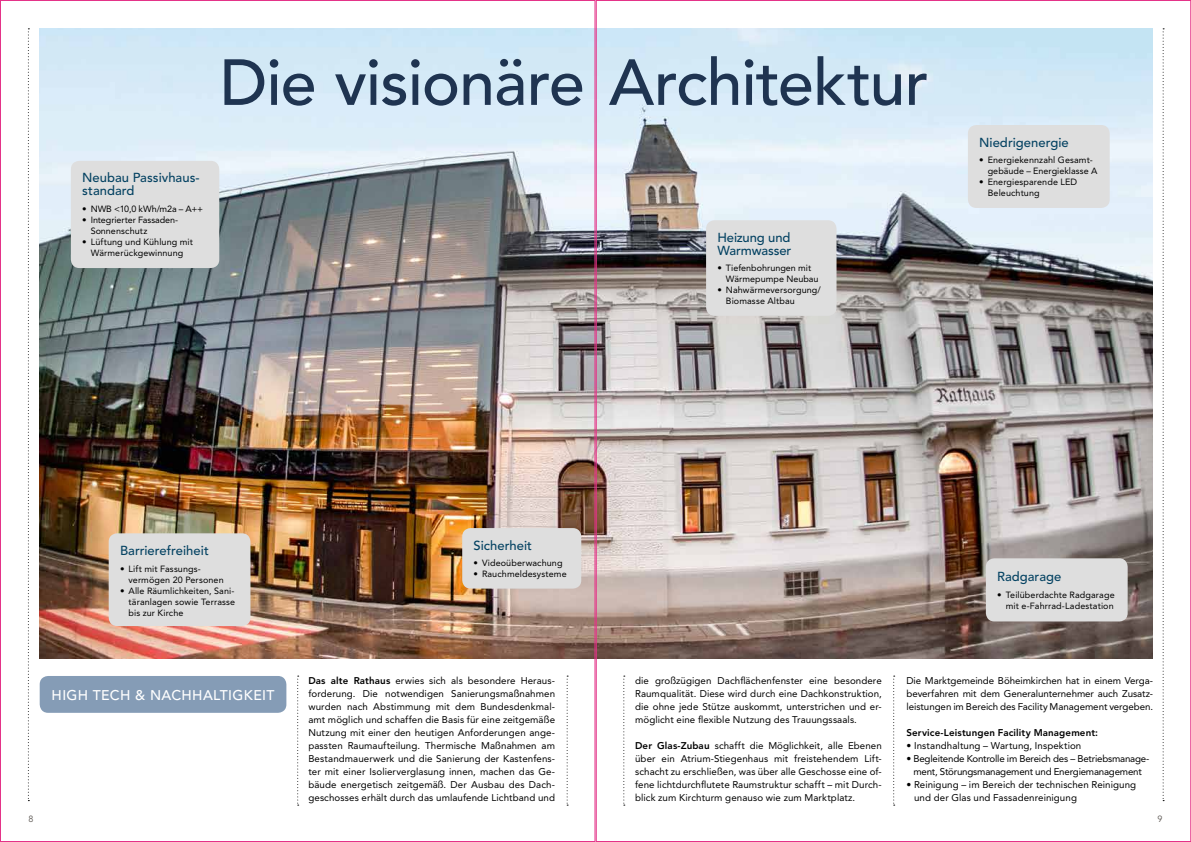
<style>
.page{position:relative;width:1191px;height:842px;background:#fff}
.page>*{position:absolute;margin:0;border:0;box-sizing:border-box;transform-origin:0 0}
.t1{font:500 64.4px "Avenir";letter-spacing:-.015em;color:#1f3451}
.t2{font:500 14px "Avenir";letter-spacing:.025em;color:#fff}
.t3{font:500 13px/13px "Avenir";color:#044262}
.t4{font:9.8px/13px "Avenir";letter-spacing:.005em;color:#000;text-align:justify}
.t5{font:9.8px/13px "Avenir";letter-spacing:-.02em;color:#000;text-align:center}
.t6{font:800 9.8px "Avenir";letter-spacing:.015em;color:#000}
.t7{font:9px/11px "Avenir";letter-spacing:.01em;color:#000}
.t8{font:9px "Avenir";letter-spacing:-.01em;color:#000}
.t9{font:9px "Avenir";color:#59544f}
.s1{font-weight:800}
</style>
<div class="page">
<img style="left:40px;top:28px;width:1112px;height:630px">
<svg style="left:1162px;top:28px;width:2px;height:773px"></svg>
<svg style="left:28px;top:28px;width:1px;height:773px"></svg>
<svg style="left:566px;top:676px;width:2px;height:130px"></svg>
<svg style="left:623px;top:676px;width:2px;height:130px"></svg>
<svg style="left:893px;top:676px;width:1px;height:130px"></svg>
<svg style="left:297px;top:676px;width:2px;height:130px"></svg>
<div style="left:968px;top:125px;width:141px;height:83px;background:#dedede;border-radius:9px"></div>
<div style="left:706px;top:220px;width:130px;height:96px;background:#dedede;border-radius:9px"></div>
<div style="left:71px;top:161px;width:148px;height:107px;background:#dedede;border-radius:9px"></div>
<div style="left:462px;top:528px;width:119px;height:61px;background:#dedede;border-radius:9px"></div>
<div style="left:109px;top:533px;width:141px;height:93px;background:#dedede;border-radius:9px"></div>
<div style="left:986px;top:558px;width:141px;height:63px;background:#dedede;border-radius:9px"></div>
<div style="left:40px;top:676px;width:246px;height:37px;background:#859cb6;border-radius:9px"></div>
<h1 class="t1" style="left:220px;top:45px;width:710px">Die visionäre Architektur</h1>
<h3 class="t3" style="left:82px;top:172px;width:119px">Neubau Passivhaus&shy;standard</h3>
<p class="t8" style="left:82px;top:204px;width:122px">• NWB &lt;10,0 kWh/m2a – A++</p>
<p class="t7" style="left:91px;top:214px;width:89px;text-indent:-8px">• Integrierter Fassaden-<br>Sonnenschutz</p>
<p class="t7" style="left:82px;top:236px;width:112px;text-align:center">• Lüftung und Kühlung mit<br>Wärmerückgewinnung</p>
<h3 class="t3" style="left:717px;top:231px;width:76px">Heizung und<br>Warmwasser</h3>
<p class="t7" style="left:726px;top:263px;width:94px;text-indent:-9px">• Tiefenbohrungen mit<br>Wärmepumpe Neubau</p>
<p class="t7" style="left:726px;top:285px;width:97px;text-indent:-9px">• Nahwärmeversorgung/<br>Biomasse Altbau</p>
<h3 class="t3" style="left:979px;top:136px;width:91px">Niedrigenergie</h3>
<p class="t7" style="left:987px;top:155px;width:111px;text-indent:-9px">• Energiekennzahl Gesamt&shy;gebäude – Energieklasse A</p>
<p class="t7" style="left:987px;top:177px;width:91px;text-indent:-9px">• Energiesparende LED<br>Beleuchtung</p>
<h3 class="t3" style="left:120px;top:544px;width:90px">Barrierefreiheit</h3>
<p class="t7" style="left:129px;top:563px;width:97px;text-indent:-9px">• Lift mit Fassungs&shy;vermögen 20 Personen</p>
<p class="t7" style="left:129px;top:585px;width:108px;text-align:justify;text-indent:-9px">• Alle Räumlichkeiten, Sani&shy;täranlagen sowie Terrasse bis zur Kirche</p>
<h3 class="t3" style="left:473px;top:539px;width:60px">Sicherheit</h3>
<p class="t7" style="left:473px;top:558px;width:91px">• Videoüberwachung</p>
<p class="t7" style="left:473px;top:569px;width:95px">• Rauchmeldesysteme</p>
<h3 class="t3" style="left:997px;top:571px;width:66px">Radgarage</h3>
<p class="t7" style="left:997px;top:589px;width:119px;text-align:right">• Teilüberdachte Radgarage mit e-Fahrrad-Ladestation</p>
<h2 class="t2" style="left:52px;top:687px;width:224px">HIGH TECH &amp; NACHHALTIGKEIT</h2>
<p class="t4" style="left:308px;top:674px;width:248px"><span class="s1">Das alte Rathaus</span> erwies sich als besondere Heraus&shy;forderung. Die notwendigen Sanierungsmaßnahmen wurden nach Abstimmung mit dem Bundesdenkmal&shy;amt möglich und schaffen die Basis für eine zeitgemäße Nutzung mit einer den heutigen Anforderungen ange&shy;passten Raumaufteilung. Thermische Maßnahmen am Bestandmauerwerk und die Sanierung der Kastenfens&shy;ter mit einer Isolierverglasung innen, machen das Ge&shy;bäude energetisch zeitgemäß. Der Ausbau des Dach&shy;geschosses erhält durch das umlaufende Lichtband und</p>
<p class="t4" style="left:635px;top:674px;width:248px">die großzügigen Dachflächenfenster eine besondere Raumqualität. Diese wird durch eine Dachkonstruktion, die ohne jede Stütze auskommt, unterstrichen und er&shy;möglicht eine flexible Nutzung des Trauungssaals.</p>
<p class="t4" style="left:635px;top:739px;width:248px"><span class="s1">Der Glas-Zubau</span> schafft die Möglichkeit, alle Ebenen über ein Atrium-Stiegenhaus mit freistehendem Lift&shy;schacht zu erschließen, was über alle Geschosse eine of&shy;fene lichtdurchflutete Raumstruktur schafft – mit Durch&shy;blick zum Kirchturm genauso wie zum Marktplatz.</p>
<p class="t4" style="left:906px;top:674px;width:248px">Die Marktgemeinde Böheimkirchen hat in einem Verga&shy;beverfahren mit dem Generalunternehmer auch Zusatz&shy;leistungen im Bereich des Facility Management vergeben.</p>
<p class="t6" style="left:906px;top:727px;width:193px">Service-Leistungen Facility Management:</p>
<p class="t4" style="left:906px;top:739px;width:176px">• Instandhaltung – Wartung, Inspektion</p>
<p class="t5" style="left:906px;top:752px;width:244px">• Begleitende Kontrolle im Bereich des – Betriebsmanage&shy;ment, Störungsmanagement und Energiemanagement</p>
<p class="t4" style="left:914px;top:778px;width:224px;text-indent:-8px">• Reinigung – im Bereich der technischen Reinigung und der Glas und Fassadenreinigung</p>
<p class="t9" style="left:28px;top:814px;width:7px">8</p>
<p class="t9" style="left:1157px;top:814px;width:7px">9</p>
</div>
